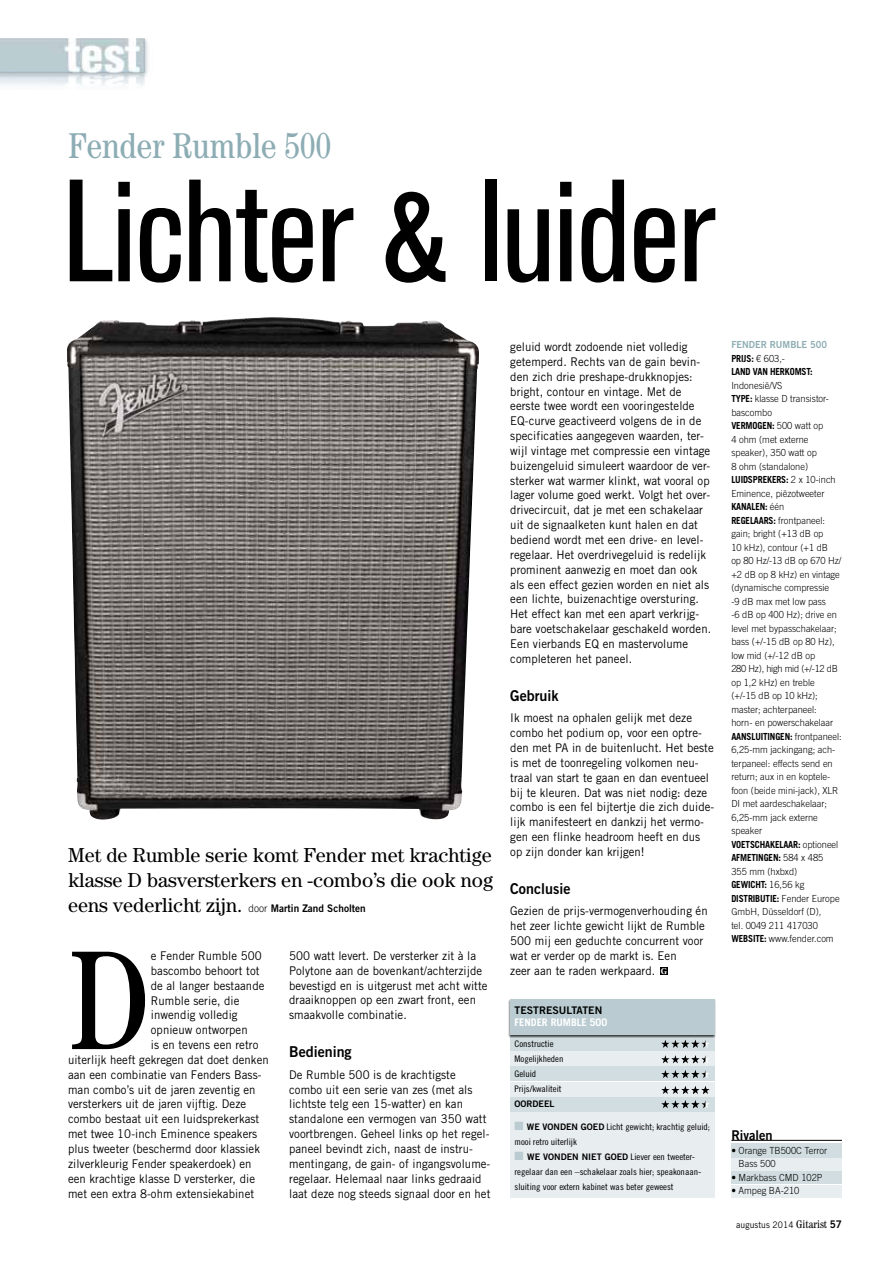
<style>
.page{position:relative;width:893px;height:1263px;background:#fff}
.page>*{position:absolute;margin:0;border:0;box-sizing:border-box;transform-origin:0 0}
.t1{font:condensed 144px "Akzidenz Grotesk BE";letter-spacing:-.01em;color:#000}
.t2{font:condensed 141.45px "Century Std";color:#000;scale:.95 1}
.t3{font:condensed 36px "Century Std";letter-spacing:-.01em;color:#8dadb4}
.t4{font:20.25px/24.8px "Century Std";color:#000;text-align:justify}
.t5{font:15px "Trade Gothic LT Std Bd 2";color:#000;scale:.95 1}
.t6{font:13.5px "Trade Gothic LT Std Bd 2";color:#000;scale:.95 1}
.t7{font:12px/14.9px "Trade Gothic LT Std";letter-spacing:.005em;color:#000;scale:.95 1}
.t8{font:700 10.5px "Trade Gothic LT Std";color:#fff}
.t9{font:10.5px "Trade Gothic LT Std Bd 2";color:#000}
.t10{font:300 9.75px/13.5px "Trade Gothic LT Std";color:#000;scale:.95 1}
.t11{font:700 9.75px/13.5px "Trade Gothic LT Std";letter-spacing:-.015em;color:#000;scale:.93 1}
.t12{font:9.75px "Trade Gothic LT Std Bd 2";color:#8dadb4;scale:.95 1}
.t13{font:9px/15px "Trade Gothic LT Std Cn 18";letter-spacing:-.005em;color:#000;scale:1.1 1}
.t14{font:9px "Trade Gothic LT Std";letter-spacing:.005em;color:#000;scale:.95 1}
.t15{font:9px "Trade Gothic LT Std Bd 2";color:#000}
.s1{font-family:"Trade Gothic LT Std";font-weight:300;font-size:10.5px}
.s2{font-family:"Trade Gothic LT Std Bd 2";font-size:10.5px}
.s3{font-family:"Utopia Std";font-weight:600;font-size:9px;color:#fff}
.s4{color:#baccd1}
.s5{font-family:"Trade Gothic LT Std Bd 2"}
.s6{font-weight:300}
.s7{font-weight:700}
.s8{font-family:"Century Std";font-stretch:condensed;font-size:11.25px}
</style>
<div class="page">
<div style="left:510px;top:1111px;width:204px;height:87px;background:#e8edef"></div>
<div style="left:510px;top:1029px;width:204px;height:21px;background:#d1dde0"></div>
<div style="left:508px;top:999px;width:208px;height:39px;background:#000;opacity:.75"></div>
<div style="left:510px;top:999px;width:204px;height:35px;background:#baccd1"></div>
<div style="left:510px;top:1066px;width:204px;height:15px;background:#d1dde0"></div>
<div style="left:510px;top:1097px;width:204px;height:15px;background:#d1dde0"></div>
<div style="left:510px;top:1051px;width:204px;height:15px;background:#e8edef"></div>
<div style="left:510px;top:1082px;width:204px;height:15px;background:#e8edef"></div>
<svg style="left:661px;top:1086px;width:49px;height:8px"></svg>
<svg style="left:661px;top:1100px;width:48px;height:8px"></svg>
<svg style="left:661px;top:1040px;width:48px;height:8px"></svg>
<svg style="left:661px;top:1055px;width:48px;height:8px"></svg>
<svg style="left:661px;top:1070px;width:48px;height:8px"></svg>
<div style="left:731px;top:1143px;width:111px;height:14px;background:#d1dde0"></div>
<div style="left:731px;top:1158px;width:111px;height:13px;background:#e8edef"></div>
<div style="left:731px;top:1171px;width:111px;height:13px;background:#d1dde0"></div>
<div style="left:731px;top:1185px;width:111px;height:13px;background:#e8edef"></div>
<hr style="left:731px;top:1140px;width:111px;height:1px;background:#000">
<div style="left:660px;top:967px;width:8px;height:8px;background:#000"></div>
<img style="left:67px;top:317px;width:412px;height:502px">
<img style="left:0;top:38px;width:148px;height:48px">
<h3 class="t3" style="left:68px;top:124px;width:265px">Fender Rumble 500</h3>
<h1 class="t1" style="left:63px;top:151px;width:653px">Lichter &amp; luider</h1>
<h3 class="t4" style="left:68px;top:842px;width:426px">Met de Rumble serie komt Fender met krachtige klasse D basversterkers en -combo’s die ook nog eens vederlicht zijn. <span class="s1">door</span> <span class="s2">Martin Zand Scholten</span></h3>
<h2 class="t2" style="left:68px;top:917px;width:88px">D</h2>
<p class="t7" style="left:151px;top:948px;width:118px">e Fender Rumble 500</p>
<p class="t7" style="left:151px;top:963px;width:116px">bascombo behoort tot</p>
<p class="t7" style="left:151px;top:978px;width:121px">de al langer bestaande</p>
<p class="t7" style="left:151px;top:993px;width:95px">Rumble serie, die</p>
<p class="t7" style="left:151px;top:1007px;width:93px">inwendig volledig</p>
<p class="t7" style="left:151px;top:1022px;width:103px">opnieuw ontworpen</p>
<p class="t7" style="left:151px;top:1037px;width:115px">is en tevens een retro</p>
<p class="t7" style="left:68px;top:1052px;width:213px">uiterlijk heeft gekregen dat doet denken</p>
<p class="t7" style="left:68px;top:1067px;width:205px">aan een combinatie van Fenders Bass-</p>
<p class="t7" style="left:68px;top:1082px;width:199px">man combo’s uit de jaren zeventig en</p>
<p class="t7" style="left:68px;top:1096px;width:189px">versterkers uit de jaren vijftig. Deze</p>
<p class="t7" style="left:68px;top:1111px;width:203px">combo bestaat uit een luidsprekerkast</p>
<p class="t7" style="left:68px;top:1126px;width:201px">met twee 10-inch Eminence speakers</p>
<p class="t7" style="left:68px;top:1141px;width:204px">plus tweeter (beschermd door klassiek</p>
<p class="t7" style="left:68px;top:1156px;width:195px">zilverkleurig Fender speakerdoek) en</p>
<p class="t7" style="left:68px;top:1171px;width:198px">een krachtige klasse D versterker, die</p>
<p class="t7" style="left:68px;top:1186px;width:197px">met een extra 8-ohm extensiekabinet</p>
<p class="t7" style="left:289px;top:948px;width:210px">500 watt levert. De versterker zit à la Polytone aan de bovenkant/achterzijde bevestigd en is uitgerust met acht witte draaiknoppen op een zwart front, een smaakvolle combinatie.</p>
<p class="t5" style="left:289px;top:1042px;width:67px">Bediening</p>
<p class="t7" style="left:289px;top:1067px;width:213px">De Rumble 500 is de krachtigste combo uit een serie van zes (met als lichtste telg een 15-watter) en kan standalone een vermogen van 350 watt voortbrengen. Geheel links op het regel&shy;paneel bevindt zich, naast de instru&shy;mentingang, de gain- of ingangsvolume&shy;regelaar. Helemaal naar links gedraaid laat deze nog steeds signaal door en het</p>
<p class="t7" style="left:510px;top:339px;width:213px">geluid wordt zodoende niet volledig getemperd. Rechts van de gain bevin&shy;den zich drie preshape-drukknopjes: bright, contour en vintage. Met de eerste twee wordt een vooringestelde EQ-curve geactiveerd volgens de in de specificaties aangegeven waarden, ter&shy;wijl vintage met compressie een vintage buizengeluid simuleert waardoor de ver&shy;sterker wat warmer klinkt, wat vooral op lager volume goed werkt. Volgt het over&shy;drivecircuit, dat je met een schakelaar uit de signaalketen kunt halen en dat bediend wordt met een drive- en level&shy;regelaar. Het overdrivegeluid is redelijk prominent aanwezig en moet dan ook als een effect gezien worden en niet als een lichte, buizenachtige oversturing.<br>Het effect kan met een apart verkrijg&shy;bare voetschakelaar geschakeld worden.<br>Een vierbands EQ en mastervolume completeren het paneel.</p>
<p class="t5" style="left:510px;top:686px;width:52px">Gebruik</p>
<p class="t7" style="left:510px;top:710px;width:216px">Ik moest na ophalen gelijk met deze combo het podium op, voor een optre&shy;den met PA in de buitenlucht. Het beste is met de toonregeling volkomen neu&shy;traal van start te gaan en dan eventueel bij te kleuren. Dat was niet nodig: deze combo is een fel bijtertje die zich duide&shy;lijk manifesteert en dankzij het vermo&shy;gen een flinke headroom heeft en dus op zijn donder kan krijgen!</p>
<p class="t5" style="left:510px;top:879px;width:65px">Conclusie</p>
<p class="t7" style="left:510px;top:903px;width:209px">Gezien de prijs-vermogenverhouding én het zeer lichte gewicht lijkt de Rumble 500 mij een geduchte concurrent voor wat er verder op de markt is. Een<br>zeer aan te raden werkpaard. <span class="s3">G</span></p>
<p class="t9" style="left:514px;top:1004px;width:89px">TESTRESULTATEN</p>
<p class="t8" style="left:514px;top:1016px;width:94px">FENDER RUMBLE 500</p>
<p class="t13" style="left:514px;top:1036px;width:46px">Constructie<br>Mogelijkheden<br>Geluid<br>Prijs/kwaliteit</p>
<p class="t15" style="left:514px;top:1098px;width:42px">OORDEEL</p>
<p class="t13" style="left:514px;top:1119px;width:179px"><span class="s4">■</span> <span class="s5">WE VONDEN GOED</span> Licht gewicht; krachtig geluid; mooi retro uiterlijk</p>
<p class="t13" style="left:514px;top:1149px;width:171px"><span class="s4">■</span> <span class="s5">WE VONDEN NIET GOED</span> Liever een tweeter&shy;regelaar dan een –schakelaar zoals hier; speakonaan&shy;sluiting voor extern kabinet was beter geweest</p>
<p class="t12" style="left:731px;top:339px;width:102px">FENDER RUMBLE 500</p>
<p class="t11" style="left:731px;top:351px;width:89px">PRIJS: <span class="s6">€ 603,-<br></span>LAND VAN HERKOMST:</p>
<p class="t10" style="left:731px;top:378px;width:104px">Indonesië/VS<br><span class="s7">TYPE:</span> klasse D transistor&shy;bascombo</p>
<p class="t11" style="left:731px;top:419px;width:7px">VERM</p>
<p class="t10" style="left:731px;top:419px;width:118px;text-indent:21px"><span class="s7">OGEN :</span> 500 watt op<br>4 ohm (met externe speaker), 350 watt op<br>8 ohm (standalone)<br><span class="s7">LUIDSPREKERS:</span> 2 x 10-inch<br>Eminence, piëzotweeter<br><span class="s7">KANALEN :</span> één<br><span class="s7">REGELAARS:</span> frontpaneel: gain; bright (+13 dB op<br>10 kHz), contour (+1 dB<br>op 80 Hz/-13 dB op 670 Hz/ +2 dB op 8 kHz) en vintage (dynamische compressie<br>-9 dB max met low pass<br>-6 dB op 400 Hz); drive en level met bypasschakelaar; bass (+/-15 dB op 80 Hz), low mid (+/-12 dB op<br>280 Hz), high mid (+/-12 dB op 1,2 kHz) en treble (+/-15 dB op 10 kHz); master; achterpaneel:<br>horn- en powerschakelaar<br><span class="s7">AANSLUITINGEN:</span> frontpaneel:<br>6,25-mm jackingang; ach&shy;terpaneel: effects send en return; aux in en koptele&shy;foon (beide mini-jack), XLR<br>DI met aardeschakelaar;<br>6,25-mm jack externe speaker<br><span class="s7">VOETSCHAKELAAR:</span> optioneel<br><span class="s7">AFME</span></p>
<p class="t10" style="left:731px;top:851px;width:116px;text-indent:20px"><span class="s7">TINGEN :</span> 584 x 485<br>355 mm (hxbxd)<br><span class="s7">GEWICHT:</span> 16,56 kg<br><span class="s7">DISTRIBUTIE:</span> Fender Europe<br>GmbH, Düsseldorf (D),<br>tel. 0049 211 417030<br><span class="s7">WEBSITE:</span> www.fender.com</p>
<p class="t6" style="left:731px;top:1127px;width:45px">Rivalen</p>
<p class="t10" style="left:739px;top:1143px;width:95px;text-indent:-7px">• Orange TB500C Terror<br>Bass 500</p>
<p class="t10" style="left:731px;top:1170px;width:97px">• Markbass CMD 102P</p>
<p class="t10" style="left:731px;top:1184px;width:73px">• Ampeg BA-210</p>
<p class="t14" style="left:736px;top:1219px;width:113px">augustus 2014 <span class="s8">Gitarist</span> <span class="s2">57</span></p>
</div>
